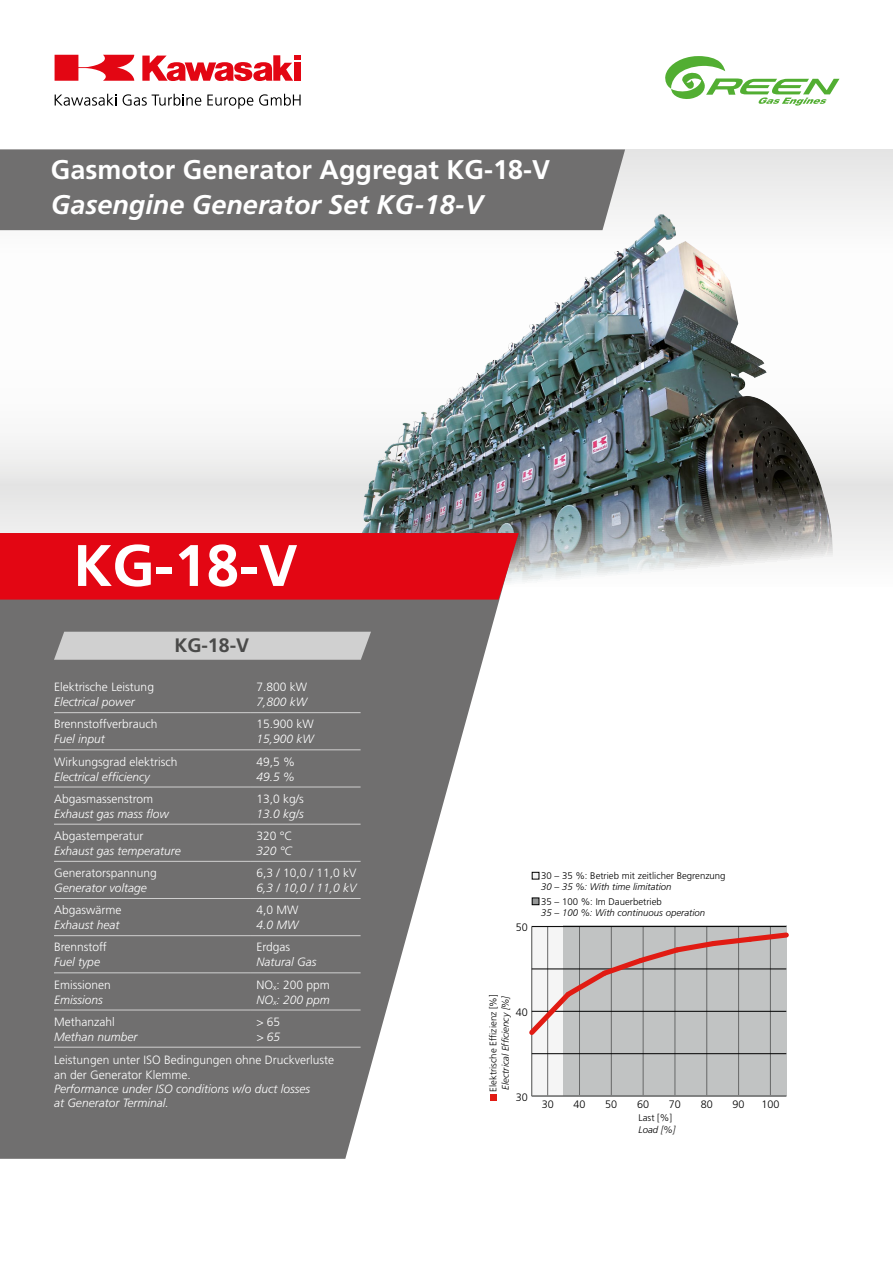
<style>
.page{position:relative;width:893px;height:1263px;background:#fff}
.page>*{position:absolute;margin:0;border:0;box-sizing:border-box;transform-origin:0 0}
.t1{font:700 58.5px "Frutiger";color:#fff}
.t2{font:700 27px "Frutiger";color:#fff}
.t3{font:italic 700 27px "Frutiger";color:#fff}
.t4{font:700 19.5px "Frutiger";color:#4a4a49}
.t5{font:300 12px/15px "Frutiger";color:#fff}
.t6{font:italic 300 12px/14.4px "Frutiger";color:#fff}
.t7{font:300 10.8px "Frutiger";color:#000}
.t8{font:300 9.6px "Frutiger";color:#000}
.t9{font:italic 300 9.6px "Frutiger";color:#000}
.s1{font-style:italic}
</style>
<div class="page">
<img style="left:0;top:149px;width:893px;height:433px">
<img style="left:490px;top:214px;width:173px;height:148px">
<svg style="left:665px;top:56px;width:174px;height:50px"></svg>
<svg style="left:55px;top:55px;width:79px;height:26px"></svg>
<svg style="left:142px;top:55px;width:159px;height:26px"></svg>
<svg style="left:55px;top:94px;width:61px;height:12px"></svg>
<svg style="left:123px;top:94px;width:78px;height:12px"></svg>
<svg style="left:207px;top:95px;width:46px;height:14px"></svg>
<svg style="left:259px;top:94px;width:42px;height:12px"></svg>
<svg style="left:0;top:600px;width:500px;height:559px;fill:#706f6f"></svg>
<hr style="left:54px;top:712px;width:196px;height:1px;background:#d0d0d0">
<hr style="left:250px;top:712px;width:111px;height:1px;background:#d0d0d0">
<hr style="left:54px;top:749px;width:196px;height:1px;background:#d0d0d0">
<hr style="left:250px;top:749px;width:111px;height:1px;background:#d0d0d0">
<hr style="left:54px;top:787px;width:196px;height:1px;background:#d0d0d0">
<hr style="left:250px;top:787px;width:111px;height:1px;background:#d0d0d0">
<hr style="left:54px;top:824px;width:196px;height:1px;background:#d0d0d0">
<hr style="left:250px;top:824px;width:111px;height:1px;background:#d0d0d0">
<hr style="left:54px;top:861px;width:196px;height:1px;background:#d0d0d0">
<hr style="left:250px;top:861px;width:111px;height:1px;background:#d0d0d0">
<hr style="left:54px;top:898px;width:196px;height:1px;background:#d0d0d0">
<hr style="left:250px;top:898px;width:111px;height:1px;background:#d0d0d0">
<hr style="left:54px;top:935px;width:196px;height:1px;background:#d0d0d0">
<hr style="left:250px;top:935px;width:111px;height:1px;background:#d0d0d0">
<hr style="left:54px;top:972px;width:196px;height:1px;background:#d0d0d0">
<hr style="left:250px;top:972px;width:111px;height:1px;background:#d0d0d0">
<hr style="left:54px;top:1010px;width:196px;height:1px;background:#d0d0d0">
<hr style="left:250px;top:1010px;width:111px;height:1px;background:#d0d0d0">
<hr style="left:54px;top:1047px;width:196px;height:1px;background:#d0d0d0">
<hr style="left:250px;top:1047px;width:111px;height:1px;background:#d0d0d0">
<div style="left:54px;top:632px;width:317px;height:28px;background:#d0d0d0"></div>
<div style="left:0;top:533px;width:519px;height:67px;background:#e30613"></div>
<div style="left:0;top:149px;width:625px;height:81px;background:#706f6f"></div>
<div style="left:531px;top:926px;width:32px;height:170px;background:#f5f5f5"></div>
<div style="left:563px;top:926px;width:223px;height:170px;background:#c1c3c3"></div>
<hr style="left:547px;top:926px;width:1px;height:170px;background:#676868">
<hr style="left:579px;top:926px;width:1px;height:170px;background:#676868">
<hr style="left:611px;top:926px;width:1px;height:170px;background:#676868">
<hr style="left:643px;top:926px;width:1px;height:170px;background:#676868">
<hr style="left:675px;top:926px;width:1px;height:170px;background:#676868">
<hr style="left:706px;top:926px;width:1px;height:170px;background:#676868">
<hr style="left:738px;top:926px;width:1px;height:170px;background:#676868">
<hr style="left:770px;top:926px;width:1px;height:170px;background:#676868">
<hr style="left:531px;top:926px;width:1px;height:170px;background:#4d4f4e">
<hr style="left:532px;top:1096px;width:254px;height:1px;background:#969898">
<hr style="left:532px;top:926px;width:254px;height:1px;background:#000">
<hr style="left:532px;top:1053px;width:254px;height:1px;background:#000">
<svg style="left:529px;top:929px;width:260px;height:111px"></svg>
<div style="left:490px;top:1094px;width:6px;height:7px;background:#e11b13"></div>
<div style="left:532px;top:872px;width:7px;height:7px;background:#f5f5f5"></div>
<div style="left:532px;top:872px;width:7px;height:7px;border:1px solid #000"></div>
<div style="left:532px;top:898px;width:7px;height:7px;background:#969898"></div>
<div style="left:532px;top:897px;width:7px;height:8px;border:1px solid #000"></div>
<h2 class="t2" style="left:51px;top:154px;width:501px">Gasmotor Generator Aggregat KG-18-V</h2>
<h2 class="t3" style="left:51px;top:189px;width:434px">Gasengine Generator Set KG-18-V</h2>
<h1 class="t1" style="left:73px;top:531px;width:226px">KG-18-V</h1>
<p class="t5" style="left:54px;top:680px;width:101px">Elektrische Leistung</p>
<p class="t6" style="left:54px;top:695px;width:82px">Electrical power</p>
<p class="t5" style="left:54px;top:717px;width:105px">Brennstoffverbrauch</p>
<p class="t6" style="left:54px;top:732px;width:52px">Fuel input</p>
<h3 class="t4" style="left:174px;top:634px;width:76px">KG-18-V</h3>
<p class="t5" style="left:256px;top:680px;width:52px">7.800 kW</p>
<p class="t6" style="left:256px;top:695px;width:52px">7,800 kW</p>
<p class="t5" style="left:256px;top:717px;width:59px">15.900 kW</p>
<p class="t6" style="left:256px;top:732px;width:59px">15,900 kW</p>
<p class="t5" style="left:54px;top:754px;width:125px">Wirkungsgrad elektrisch</p>
<p class="t6" style="left:54px;top:769px;width:97px">Electrical efficiency</p>
<p class="t5" style="left:256px;top:754px;width:40px">49,5 %</p>
<p class="t6" style="left:256px;top:769px;width:40px">49.5 %</p>
<p class="t5" style="left:54px;top:791px;width:101px">Abgasmassenstrom</p>
<p class="t6" style="left:54px;top:806px;width:116px">Exhaust gas mass flow</p>
<p class="t5" style="left:256px;top:791px;width:49px">13,0 kg/s</p>
<p class="t6" style="left:256px;top:806px;width:49px">13.0 kg/s</p>
<p class="t5" style="left:54px;top:828px;width:91px">Abgastemperatur</p>
<p class="t6" style="left:54px;top:843px;width:128px">Exhaust gas temperature</p>
<p class="t5" style="left:256px;top:828px;width:38px">320 °C</p>
<p class="t6" style="left:256px;top:843px;width:37px">320 °C</p>
<p class="t5" style="left:54px;top:865px;width:104px">Generatorspannung</p>
<p class="t6" style="left:54px;top:881px;width:94px">Generator voltage</p>
<p class="t5" style="left:256px;top:865px;width:102px">6,3 / 10,0 / 11,0 kV</p>
<p class="t6" style="left:256px;top:881px;width:102px">6,3 / 10,0 / 11,0 kV</p>
<p class="t5" style="left:54px;top:903px;width:69px">Abgaswärme</p>
<p class="t6" style="left:54px;top:918px;width:67px">Exhaust heat</p>
<p class="t5" style="left:256px;top:903px;width:44px">4,0 MW</p>
<p class="t6" style="left:256px;top:918px;width:44px">4.0 MW</p>
<p class="t5" style="left:54px;top:940px;width:54px">Brennstoff</p>
<p class="t6" style="left:54px;top:955px;width:47px">Fuel type</p>
<p class="t5" style="left:256px;top:940px;width:35px">Erdgas</p>
<p class="t6" style="left:256px;top:955px;width:62px">Natural Gas</p>
<p class="t5" style="left:54px;top:977px;width:58px">Emissionen</p>
<p class="t6" style="left:54px;top:992px;width:50px">Emissions</p>
<p class="t5" style="left:256px;top:977px;width:75px">NO<sub>x</sub>: 200 ppm<br><span class="s1">NO</span><sub>x</sub><span class="s1">: 200 ppm</span></p>
<p class="t5" style="left:54px;top:1014px;width:62px">Methanzahl</p>
<p class="t6" style="left:54px;top:1029px;width:85px">Methan number</p>
<p class="t5" style="left:256px;top:1014px;width:25px">&gt; 65</p>
<p class="t6" style="left:256px;top:1029px;width:25px">&gt; 65</p>
<p class="t5" style="left:54px;top:1053px;width:282px;line-height:14.4px">Leistungen unter ISO Bedingungen ohne Druckverluste an der Generator Klemme.</p>
<p class="t6" style="left:54px;top:1082px;width:258px">Performance under ISO conditions w/o duct losses at Generator Terminal.</p>
<p class="t7" style="left:516px;top:921px;width:14px">50</p>
<p class="t8" style="left:541px;top:870px;width:186px">30 – 35 %: Betrieb mit zeitlicher Begrenzung</p>
<p class="t8" style="left:541px;top:896px;width:122px">35 – 100 %: Im Dauerbetrieb</p>
<p class="t9" style="left:541px;top:907px;width:165px">35 – 100 %: With continuous operation</p>
<p class="t9" style="left:541px;top:881px;width:132px">30 – 35 %: With time limitation</p>
<p class="t8" style="left:488px;top:1092px;width:99px;rotate:-90deg">Elektrische Effizienz [%]</p>
<p class="t9" style="left:500px;top:1090px;width:96px;rotate:-90deg">Electrical Efficiency [%]</p>
<p class="t7" style="left:516px;top:1006px;width:14px">40</p>
<p class="t7" style="left:516px;top:1091px;width:14px">30</p>
<p class="t7" style="left:542px;top:1098px;width:14px">30</p>
<p class="t7" style="left:573px;top:1098px;width:14px">40</p>
<p class="t7" style="left:605px;top:1098px;width:14px">50</p>
<p class="t7" style="left:637px;top:1098px;width:14px">60</p>
<p class="t7" style="left:669px;top:1098px;width:14px">70</p>
<p class="t7" style="left:701px;top:1098px;width:14px">80</p>
<p class="t7" style="left:733px;top:1098px;width:14px">90</p>
<p class="t7" style="left:761px;top:1098px;width:20px">100</p>
<p class="t8" style="left:639px;top:1112px;width:35px">Last [%]</p>
<p class="t9" style="left:639px;top:1124px;width:38px">Load [%]</p>
</div>
